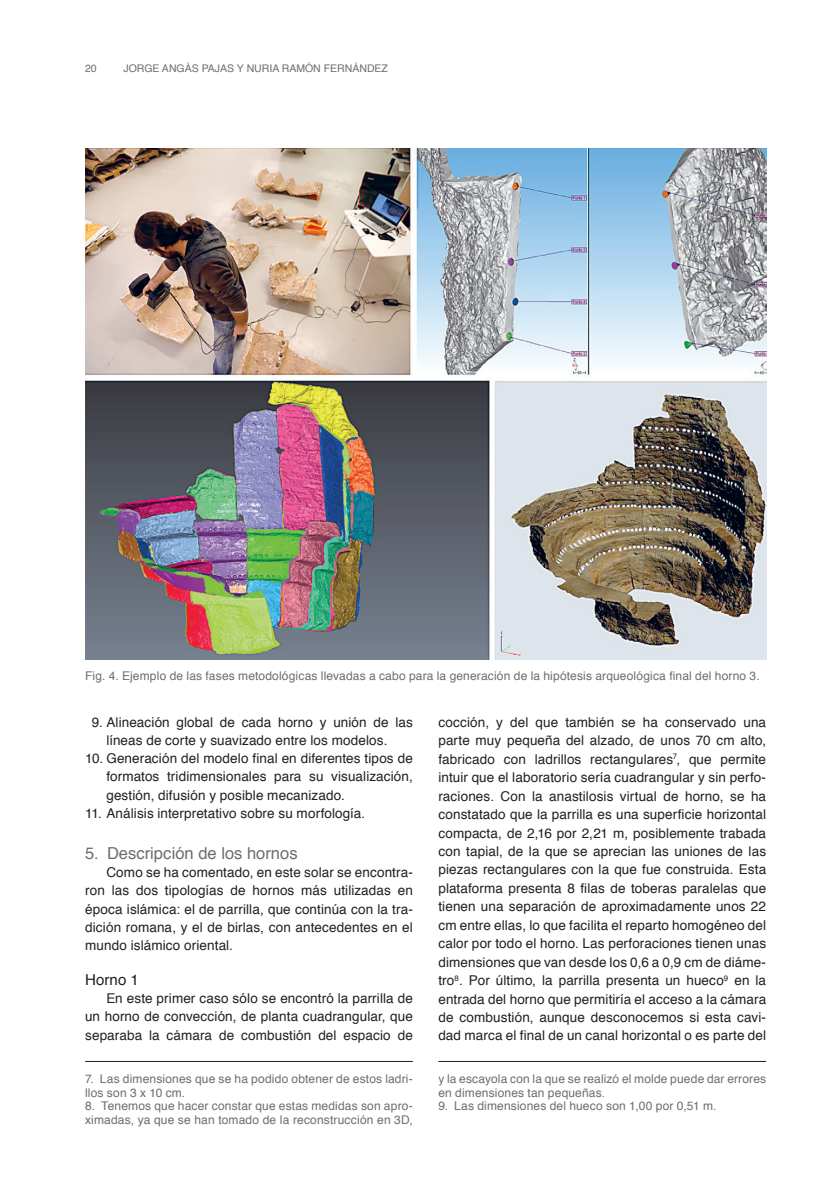
<style>
.page{position:relative;width:830px;height:1191px;background:#fff}
.page>*{position:absolute;margin:0;border:0;box-sizing:border-box;transform-origin:0 0}
.t1{font:16.5px "Helvetica";color:#6c6d70}
.t2{font:15px "Helvetica";letter-spacing:.005em;color:#231f20}
.t3{font:13.5px/18.5px "Helvetica";letter-spacing:.01em;color:#231f20;text-align:justify}
.t4{font:12px/13.5px "Helvetica";letter-spacing:.01em;color:#6c6d70}
.t5{font:10.5px "Helvetica";color:#6c6d70}
</style>
<div class="page">
<img style="left:85px;top:149px;width:680px;height:510px">
<hr style="left:85px;top:1061px;width:327px;height:1px;background:#231f20">
<hr style="left:438px;top:1061px;width:327px;height:1px;background:#231f20">
<p class="t5" style="left:85px;top:64px;width:13px">20</p>
<p class="t5" style="left:123px;top:64px;width:266px">JORGE ANGÁS PAJAS Y NURIA RAMÓN FERNÁNDEZ</p>
<p class="t4" style="left:85px;top:670px;width:675px">Fig. 4. Ejemplo de las fases metodológicas llevadas a cabo para la generación de la hipótesis arqueológica final del horno 3.</p>
<p class="t3" style="left:106px;top:714px;width:308px;text-indent:-15px">9. Alineación global de cada horno y unión de las líneas de corte y suavizado entre los modelos.</p>
<p class="t3" style="left:106px;top:750px;width:308px;text-indent:-21px">10. Generación del modelo final en diferentes tipos de formatos tridimensionales para su visualización, gestión, difusión y posible mecanizado.</p>
<p class="t3" style="left:85px;top:805px;width:281px">11. Análisis interpretativo sobre su morfología.</p>
<p class="t1" style="left:85px;top:846px;width:214px">5. Descripción de los hornos</p>
<p class="t3" style="left:85px;top:864px;width:329px;text-indent:21px">Como se ha comentado, en este solar se encontra&shy;ron las dos tipologías de hornos más utilizadas en época islámica: el de parrilla, que continúa con la tra&shy;dición romana, y el de birlas, con antecedentes en el mundo islámico oriental.</p>
<p class="t2" style="left:85px;top:973px;width:55px">Horno 1</p>
<p class="t3" style="left:85px;top:990px;width:329px;text-indent:21px">En este primer caso sólo se encontró la parrilla de un horno de convección, de planta cuadrangular, que separaba la cámara de combustión del espacio de</p>
<p class="t4" style="left:85px;top:1073px;width:329px">7. Las dimensiones que se ha podido obtener de estos ladri&shy;llos son 3 x 10 cm.</p>
<p class="t4" style="left:85px;top:1100px;width:329px">8. Tenemos que hacer constar que estas medidas son apro&shy;ximadas, ya que se han tomado de la reconstrucción en 3D,</p>
<p class="t3" style="left:438px;top:714px;width:329px">cocción, y del que también se ha conservado una parte muy pequeña del alzado, de unos 70 cm alto, fabricado con ladrillos rectangulares<sup>7</sup>, que permite intuir que el laboratorio sería cuadrangular y sin perfo&shy;raciones. Con la anastilosis virtual de horno, se ha constatado que la parrilla es una superficie horizontal compacta, de 2,16 por 2,21 m, posiblemente trabada con tapial, de la que se aprecian las uniones de las piezas rectangulares con la que fue construida. Esta plataforma presenta 8 filas de toberas paralelas que tienen una separación de aproximadamente unos 22 cm entre ellas, lo que facilita el reparto homogéneo del calor por todo el horno. Las perforaciones tienen unas dimensiones que van desde los 0,6 a 0,9 cm de diáme&shy;tro<sup>8</sup>. Por último, la parrilla presenta un hueco<sup>9</sup> en la entrada del horno que permitiría el acceso a la cámara de combustión, aunque desconocemos si esta cavi&shy;dad marca el final de un canal horizontal o es parte del</p>
<p class="t4" style="left:438px;top:1073px;width:329px">y la escayola con la que se realizó el molde puede dar errores en dimensiones tan pequeñas.</p>
<p class="t4" style="left:438px;top:1100px;width:279px">9. Las dimensiones del hueco son 1,00 por 0,51 m.</p>
</div>
